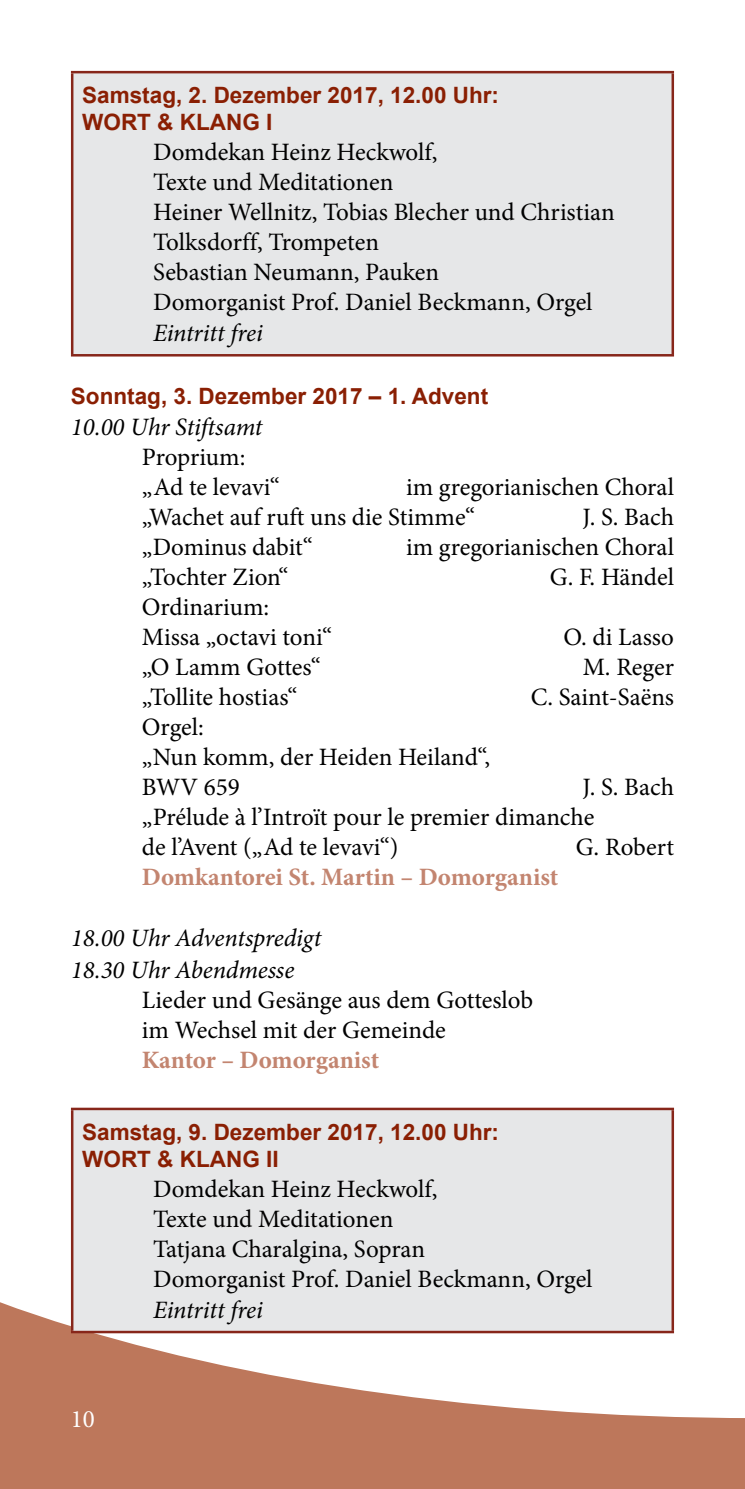
<style>
.page{position:relative;width:745px;height:1489px;background:#fff}
.page>*{position:absolute;margin:0;border:0;box-sizing:border-box;transform-origin:0 0}
.t1{font:25px/30px "Minion Pro";letter-spacing:-.005em;color:#000}
.t2{font:italic 25px/31.2px "Minion Pro";letter-spacing:-.01em;color:#000}
.t3{font:700 25px "Minion Pro";letter-spacing:-.005em;color:#c38570}
.t4{font:25px "Minion Pro";color:#fff}
.t5{font:700 22.5px/27px "Arial";color:#8a1f03}
</style>
<div class="page">
<div style="left:0;top:1240px;width:744px;height:248px;background:#bd775b"></div>
<svg style="left:0;top:1107px;width:744px;height:310px;fill:#fff"></svg>
<div style="left:72px;top:72px;width:600px;height:283px;background:#e6e7e8"></div>
<hr style="left:71px;top:73px;width:2px;height:281px;background:#87261a">
<hr style="left:71px;top:71px;width:602px;height:2px;background:#87261a">
<hr style="left:671px;top:73px;width:2px;height:281px;background:#87261a">
<hr style="left:71px;top:354px;width:602px;height:2px;background:#87261a">
<div style="left:72px;top:1108px;width:600px;height:223px;background:#e6e7e8"></div>
<hr style="left:71px;top:1110px;width:2px;height:220px;background:#87261a">
<hr style="left:71px;top:1107px;width:602px;height:3px;background:#87261a">
<hr style="left:671px;top:1110px;width:2px;height:220px;background:#87261a">
<hr style="left:71px;top:1330px;width:602px;height:3px;background:#87261a">
<p class="t5" style="left:82px;top:82px;width:418px">Samstag, 2. Dezember 2017, 12.00 Uhr:<br>WORT &amp; KLANG I</p>
<p class="t1" style="left:153px;top:137px;width:462px">Domdekan Heinz Heckwolf,<br>Texte und Meditationen<br>Heiner Wellnitz, Tobias Blecher und Christian<br>Tolksdorff, Trompeten<br>Sebastian Neumann, Pauken<br>Domorganist Prof. Daniel Beckmann, Orgel</p>
<p class="t2" style="left:153px;top:317px;width:111px">Eintritt frei</p>
<p class="t5" style="left:71px;top:383px;width:418px">Sonntag, 3. Dezember 2017 – 1. Advent</p>
<p class="t2" style="left:71px;top:411px;width:193px">10.00 Uhr Stiftsamt</p>
<p class="t1" style="left:142px;top:442px;width:139px">Proprium: „Ad te levavi“</p>
<p class="t1" style="left:142px;top:472px;width:533px;text-indent:264px">im gregorianischen Choral „Wachet auf ruft uns die Stimme“</p>
<p class="t1" style="left:582px;top:502px;width:93px">J. S. Bach</p>
<p class="t1" style="left:142px;top:532px;width:172px">„Dominus dabit“</p>
<p class="t1" style="left:406px;top:532px;width:269px">im gregorianischen Choral</p>
<p class="t1" style="left:142px;top:562px;width:148px">„Tochter Zion“</p>
<p class="t1" style="left:549px;top:562px;width:126px">G. F. Händel</p>
<p class="t1" style="left:142px;top:592px;width:191px">Ordinarium:<br>Missa „octavi toni“</p>
<p class="t1" style="left:563px;top:622px;width:112px">O. di Lasso</p>
<p class="t1" style="left:142px;top:652px;width:180px">„O Lamm Gottes“</p>
<p class="t1" style="left:582px;top:652px;width:93px">M. Reger</p>
<p class="t1" style="left:142px;top:682px;width:157px">„Tollite hostias“</p>
<p class="t1" style="left:530px;top:682px;width:145px">C. Saint-Saëns</p>
<p class="t1" style="left:142px;top:712px;width:349px">Orgel:<br>„Nun komm, der Heiden Heiland“,<br>BWV 659</p>
<p class="t1" style="left:142px;top:772px;width:533px;text-indent:440px">J. S. Bach „Prélude à l’Introït pour le premier dimanche<br>de l’Avent („Ad te levavi“)</p>
<p class="t1" style="left:575px;top:832px;width:100px">G. Robert</p>
<p class="t3" style="left:142px;top:859px;width:417px">Domkantorei St. Martin – Domorganist</p>
<p class="t2" style="left:71px;top:922px;width:252px">18.00 Uhr Adventspredigt<br>18.30 Uhr Abendmesse</p>
<p class="t1" style="left:142px;top:984px;width:392px">Lieder und Gesänge aus dem Gotteslob im Wechsel mit der Gemeinde</p>
<p class="t3" style="left:142px;top:1041px;width:238px">Kantor – Domorganist</p>
<p class="t5" style="left:82px;top:1118px;width:418px">Samstag, 9. Dezember 2017, 12.00 Uhr:<br>WORT &amp; KLANG II</p>
<p class="t1" style="left:153px;top:1173px;width:440px">Domdekan Heinz Heckwolf,<br>Texte und Meditationen<br>Tatjana Charalgina, Sopran<br>Domorganist Prof. Daniel Beckmann, Orgel</p>
<p class="t2" style="left:153px;top:1293px;width:111px">Eintritt frei</p>
<p class="t4" style="left:71px;top:1402px;width:26px">10</p>
</div>
